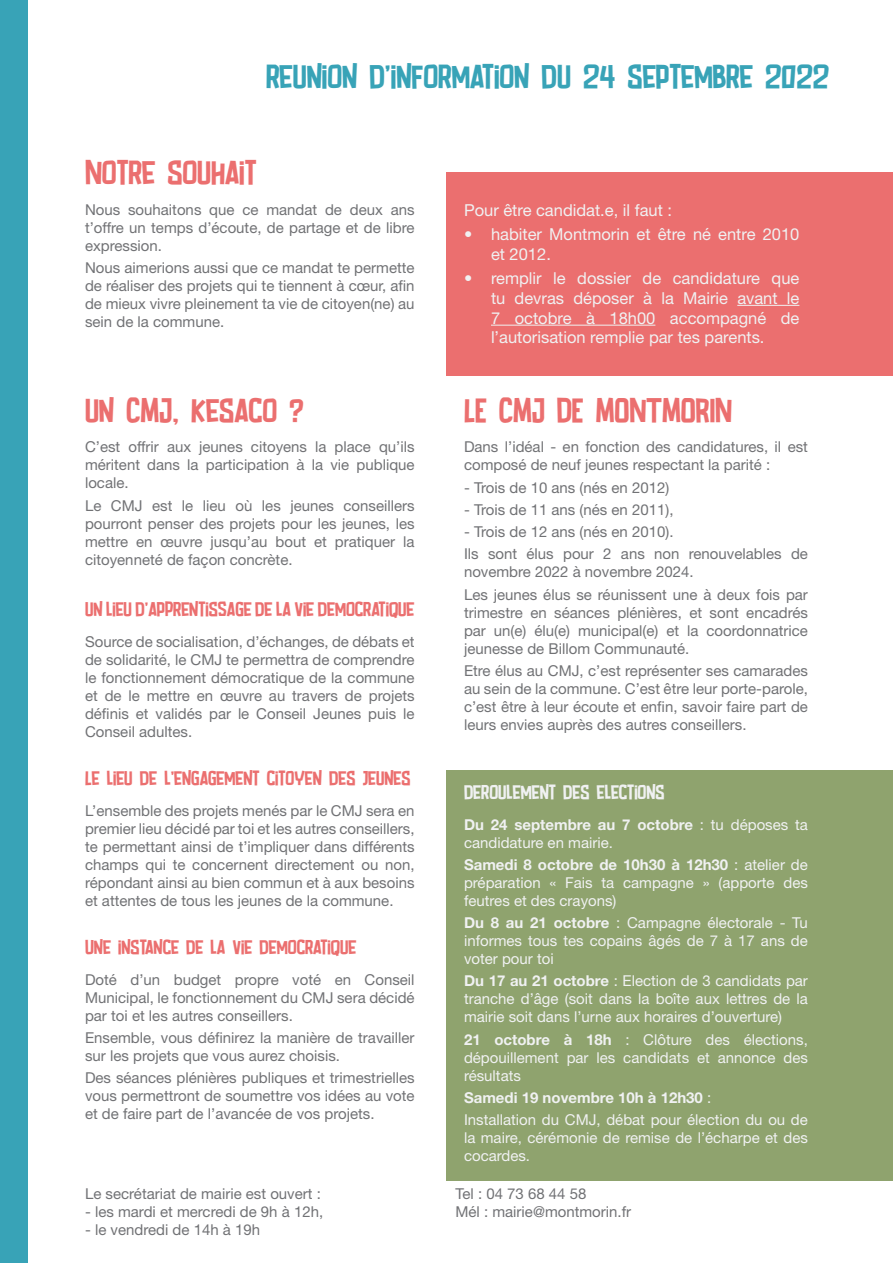
<style>
.page{position:relative;width:893px;height:1263px;background:#fff}
.page>*{position:absolute;margin:0;border:0;box-sizing:border-box;transform-origin:0 0}
.t1{font:30px "Want Coffee";color:#eb6f6f}
.t2{font:30px "Want Coffee";color:#38a3b7}
.t3{font:18px "Want Coffee";color:#eb6f6f}
.t4{font:18px "Want Coffee";color:#f0f1f2}
.t5{font:16.5px/19.8px "Helvetica Neue LT Std";color:#f0f1f2}
.t6{font:15px/18px "Helvetica Neue LT Std";color:#717275;text-align:justify}
.t7{font:15px/18px "Helvetica Neue LT Std";color:#f0f1f2;text-align:justify}
.s1{font-weight:700}
</style>
<div class="page">
<div style="left:446px;top:770px;width:447px;height:411px;background:#8fa36e"></div>
<div style="left:446px;top:172px;width:447px;height:204px;background:#eb6f6f"></div>
<div style="left:0;top:0;width:28px;height:1263px;background:#38a3b7"></div>
<hr style="left:737px;top:305px;width:62px;height:1px;background:#f0f1f2">
<hr style="left:491px;top:325px;width:164px;height:1px;background:#f0f1f2">
<h1 class="t2" style="left:266px;top:63px;width:565px">REUNION D’INFORMATION DU 24 SEPTEMBRE 2022</h1>
<h1 class="t1" style="left:85px;top:159px;width:173px">NOTRE SOUHAIT</h1>
<p class="t6" style="left:85px;top:201px;width:331px">Nous souhaitons que ce mandat de deux ans t’offre un temps d’écoute, de partage et de libre expression.</p>
<p class="t6" style="left:85px;top:259px;width:331px">Nous aimerions aussi que ce mandat te permette de réaliser des projets qui te tiennent à cœur, afin de mieux vivre pleinement ta vie de citoyen(ne) au sein de la commune.</p>
<h1 class="t1" style="left:85px;top:396px;width:221px">UN CMJ, KESACO ?</h1>
<p class="t6" style="left:85px;top:438px;width:331px">C’est offrir aux jeunes citoyens la place qu’ils méritent dans la participation à la vie publique locale.</p>
<p class="t6" style="left:85px;top:496px;width:331px">Le CMJ est le lieu où les jeunes conseillers pourront penser des projets pour les jeunes, les mettre en œuvre jusqu’au bout et pratiquer la citoyenneté de façon concrète.</p>
<p class="t3" style="left:85px;top:601px;width:331px">UN LIEU D’APPRENTISSAGE DE LA VIE DEMOCRATIQUE</p>
<p class="t6" style="left:85px;top:632px;width:331px">Source de socialisation, d’échanges, de débats et de solidarité, le CMJ te permettra de comprendre le fonctionnement démocratique de la commune et de le mettre en œuvre au travers de projets définis et validés par le Conseil Jeunes puis le Conseil adultes.</p>
<p class="t3" style="left:85px;top:770px;width:327px">LE LIEU DE L’ENGAGEMENT CITOYEN DES JEUNES</p>
<p class="t6" style="left:85px;top:801px;width:331px">L’ensemble des projets menés par le CMJ sera en premier lieu décidé par toi et les autres conseillers, te permettant ainsi de t’impliquer dans différents champs qui te concernent directement ou non, répondant ainsi au bien commun et à aux besoins et attentes de tous les jeunes de la commune.</p>
<p class="t3" style="left:85px;top:939px;width:273px">UNE INSTANCE DE LA VIE DEMOCRATIQUE</p>
<p class="t6" style="left:85px;top:970px;width:331px">Doté d’un budget propre voté en Conseil Municipal, le fonctionnement du CMJ sera décidé par toi et les autres conseillers.</p>
<p class="t6" style="left:85px;top:1028px;width:331px">Ensemble, vous définirez la manière de travailler sur les projets que vous aurez choisis.</p>
<p class="t6" style="left:85px;top:1069px;width:331px">Des séances plénières publiques et trimestrielles vous permettront de soumettre vos idées au vote et de faire part de l’avancée de vos projets.</p>
<p class="t6" style="left:85px;top:1185px;width:237px">Le secrétariat de mairie est ouvert :</p>
<p class="t6" style="left:85px;top:1203px;width:240px">- les mardi et mercredi de 9h à 12h,</p>
<p class="t6" style="left:85px;top:1221px;width:177px">- le vendredi de 14h à 19h</p>
<p class="t5" style="left:464px;top:200px;width:210px">Pour être candidat.e, il faut :</p>
<p class="t5" style="left:491px;top:224px;width:310px;text-indent:-27px">• habiter Montmorin et être né entre 2010 et 2012.</p>
<p class="t5" style="left:491px;top:268px;width:310px;text-align:justify;text-indent:-27px">• remplir le dossier de candidature que tu devras déposer à la Mairie avant le 7 octobre à 18h00 accompagné de l’autorisation remplie par tes parents.</p>
<h1 class="t1" style="left:464px;top:396px;width:270px">LE CMJ DE MONTMORIN</h1>
<p class="t6" style="left:464px;top:438px;width:345px">Dans l’idéal - en fonction des candidatures, il est composé de neuf jeunes respectant la parité :</p>
<p class="t6" style="left:464px;top:478px;width:207px">- Trois de 10 ans (nés en 2012)</p>
<p class="t6" style="left:464px;top:500px;width:211px">- Trois de 11 ans (nés en 2011),</p>
<p class="t6" style="left:464px;top:520px;width:345px;line-height:22.2px">- Trois de 12 ans (nés en 2010).<br>Ils sont élus pour 2 ans non renouvelables de</p>
<p class="t6" style="left:464px;top:561px;width:345px;line-height:22.2px">novembre 2022 à novembre 2024.<br>Les jeunes élus se réunissent une à deux fois par</p>
<p class="t6" style="left:464px;top:603px;width:345px">trimestre en séances plénières, et sont encadrés par un(e) élu(e) municipal(e) et la coordonnatrice jeunesse de Billom Communauté.</p>
<p class="t6" style="left:464px;top:661px;width:345px">Etre élus au CMJ, c’est représenter ses camarades au sein de la commune. C’est être leur porte-parole, c’est être à leur écoute et enfin, savoir faire part de leurs envies auprès des autres conseillers.</p>
<p class="t4" style="left:464px;top:784px;width:202px">DEROULEMENT DES ELECTIONS</p>
<p class="t7" style="left:464px;top:815px;width:345px"><span class="s1">Du 24 septembre au 7 octobre</span> : tu déposes ta candidature en mairie.</p>
<p class="t7" style="left:464px;top:855px;width:345px"><span class="s1">Samedi 8 octobre de 10h30 à 12h30</span> : atelier de préparation « Fais ta campagne » (apporte des feutres et des crayons)</p>
<p class="t7" style="left:464px;top:913px;width:345px"><span class="s1">Du 8 au 21 octobre</span> : Campagne électorale - Tu informes tous tes copains âgés de 7 à 17 ans de voter pour toi</p>
<p class="t7" style="left:464px;top:972px;width:345px"><span class="s1">Du 17 au 21 octobre</span> : Election de 3 candidats par tranche d’âge (soit dans la boîte aux lettres de la mairie soit dans l’urne aux horaires d’ouverture)</p>
<p class="t7" style="left:464px;top:1030px;width:345px"><span class="s1">21 octobre à 18h</span> : Clôture des élections, dépouillement par les candidats et annonce des résultats</p>
<p class="t7" style="left:464px;top:1086px;width:345px;line-height:22.2px"><span class="s1">Samedi 19 novembre 10h à 12h30</span> :<br>Installation du CMJ, débat pour élection du ou de</p>
<p class="t7" style="left:464px;top:1128px;width:345px">la maire, cérémonie de remise de l’écharpe et des cocardes.</p>
<p class="t6" style="left:455px;top:1185px;width:177px">Tel : 04 73 68 44 58<br>Mél : mairie@montmorin.fr</p>
</div>
